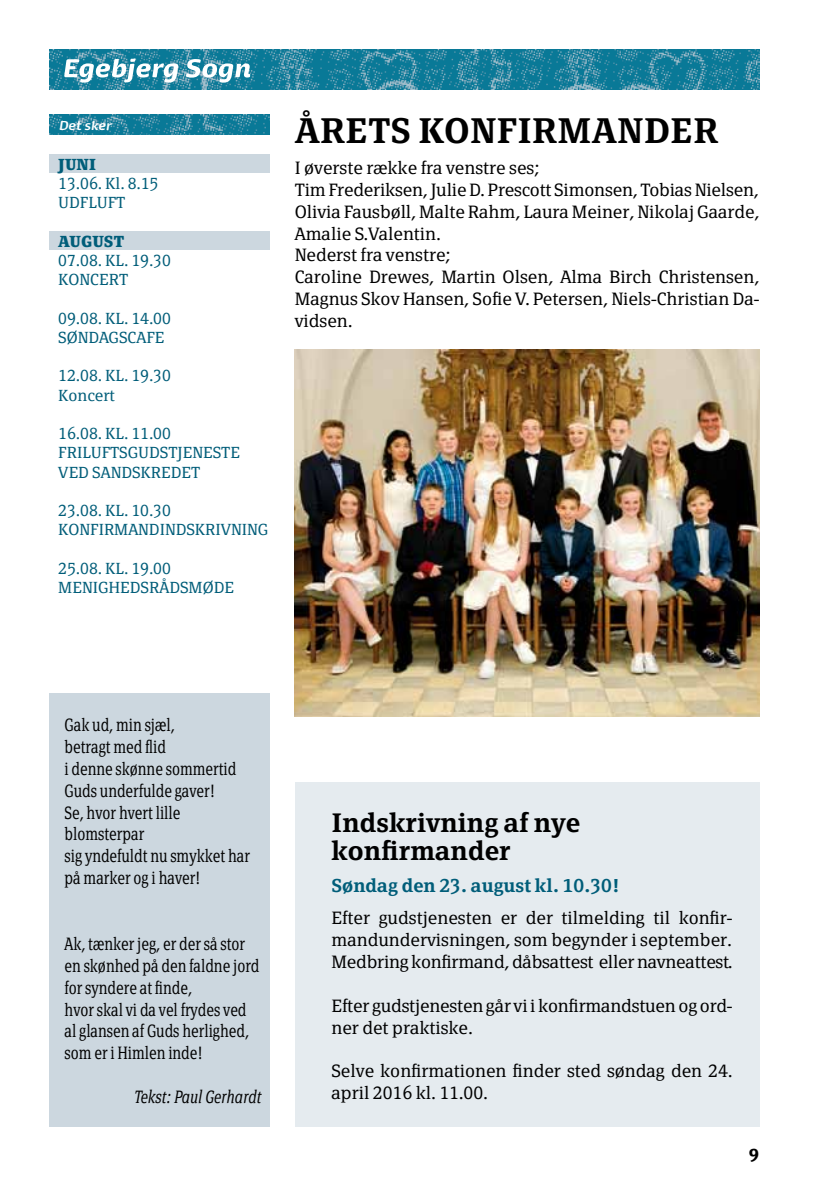
<style>
.page{position:relative;width:819px;height:1191px;background:#fff}
.page>*{position:absolute;margin:0;border:0;box-sizing:border-box;transform-origin:0 0}
.t1{font:600 35px "Page Serif TF";color:#000}
.t2{font:600 26.25px/28px "Page Serif TF";color:#000}
.t3{font:600 18.38px "Page Serif TF";color:#005d79}
.t4{font:300 17.5px/21.9px "Page Serif TF";color:#000}
.t5{font:300 17.5px/21.9px "Page Serif TF";color:#000;scale:.8 1}
.t6{font:italic 300 17.5px "Page Serif TF";color:#000;scale:.8 1}
.t7{font:700 17.5px "Page Serif";color:#000}
.t8{font:300 15.75px/19.2px "Page Serif TF";color:#005d79}
.t9{font:700 15.75px "Page Serif TF";color:#005d79}
.t10{font:italic 700 12.25px "Dancer TF";color:#fff}
</style>
<div class="page">
<img style="left:50px;top:50px;width:709px;height:39px">
<svg style="left:64px;top:58px;width:114px;height:25px"></svg>
<svg style="left:186px;top:59px;width:64px;height:24px"></svg>
<img style="left:50px;top:115px;width:219px;height:20px">
<div style="left:50px;top:231px;width:220px;height:18px;background:#ccd7df"></div>
<div style="left:50px;top:154px;width:220px;height:19px;background:#ccd7df"></div>
<div style="left:50px;top:693px;width:220px;height:433px;background:#ccd7df"></div>
<img style="left:294px;top:349px;width:465px;height:368px">
<div style="left:294px;top:781px;width:465px;height:345px;background:#e5ebef"></div>
<p class="t10" style="left:59px;top:118px;width:54px">Det sker</p>
<p class="t9" style="left:58px;top:155px;width:39px">JUNI</p>
<p class="t8" style="left:58px;top:174px;width:102px">13.06. Kl. 8.15<br>UDFLUFT</p>
<p class="t9" style="left:58px;top:232px;width:68px">AUGUST</p>
<p class="t8" style="left:58px;top:251px;width:114px">07.08. KL. 19.30<br>KONCERT</p>
<p class="t8" style="left:58px;top:308px;width:114px">09.08. KL. 14.00<br>SØNDAGSCAFE</p>
<p class="t8" style="left:58px;top:366px;width:114px">12.08. KL. 19.30<br>Koncert</p>
<p class="t8" style="left:58px;top:424px;width:183px">16.08. KL. 11.00<br>FRILUFTSGUDSTJENESTE<br>VED SANDSKREDET</p>
<p class="t8" style="left:58px;top:501px;width:211px">23.08. KL. 10.30<br>KONFIRMANDINDSKRIVNING</p>
<p class="t8" style="left:58px;top:559px;width:177px">25.08. KL. 19.00<br>MENIGHEDSRÅDSMØDE</p>
<h1 class="t1" style="left:295px;top:110px;width:248px">ÅRETS KONFIRM</h1>
<h1 class="t1" style="left:591px;top:110px;width:78px">ANDER</h1>
<p class="t4" style="left:295px;top:157px;width:466px">I øverste række fra venstre ses;<br>Tim Frederiksen, Julie D. Prescott Simonsen, Tobias Nielsen, Olivia Fausbøll, Malte Rahm, Laura Meiner, Nikolaj Gaarde, Amalie S.Valentin.<br>Nederst fra venstre;<br>Caroline Drewes, Martin Olsen, Alma Birch Christensen, Magnus Skov Hansen, Sofie V. Petersen, Niels-Christian Da&shy;vidsen.</p>
<p class="t5" style="left:65px;top:714px;width:233px">Gak ud, min sjæl,<br>betragt med flid<br>i denne skønne sommertid<br>Guds underfulde gaver!<br>Se, hvor hvert lille blomsterpar<br>sig yndefuldt nu smykket har på marker og i haver!</p>
<p class="t5" style="left:65px;top:932px;width:245px">Ak, tænker jeg, er der så stor en skønhed på den faldne jord for syndere at finde,<br>hvor skal vi da vel frydes ved al glansen af Guds herlighed, som er i Himlen inde!</p>
<p class="t6" style="left:134px;top:1086px;width:161px">Tekst: Paul Gerhardt</p>
<h2 class="t2" style="left:331px;top:809px;width:250px">Indskrivning af nye konfirmander</h2>
<p class="t3" style="left:331px;top:874px;width:290px">Søndag den 23. august kl. 10.30!</p>
<p class="t4" style="left:331px;top:907px;width:402px;text-align:justify">Efter gudstjenesten er der tilmelding til konfir&shy;mandundervisningen, som begynder i september.<br>Medbring konfirmand, dåbsattest eller navneattest.</p>
<p class="t4" style="left:331px;top:994px;width:402px">Efter gudstjenesten går vi i konfirmandstuen og ord&shy;ner det praktiske.</p>
<p class="t4" style="left:331px;top:1060px;width:402px">Selve konfirmationen finder sted søndag den 24. april 2016 kl. 11.00.</p>
<p class="t7" style="left:748px;top:1141px;width:12px">9</p>
</div>
